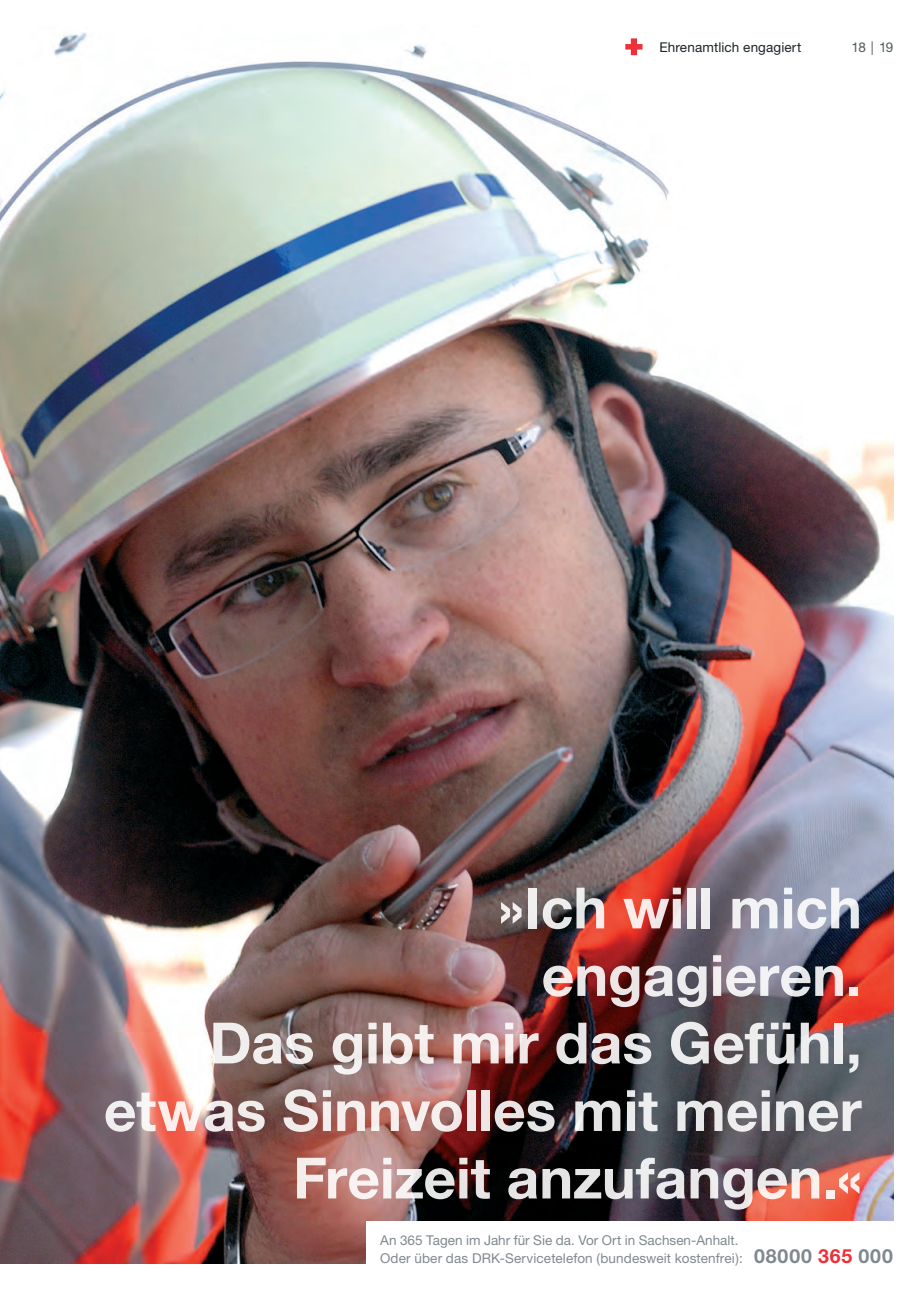
<style>
.page{position:relative;width:919px;height:1289px;background:#fff}
.page>*{position:absolute;margin:0;border:0;box-sizing:border-box;transform-origin:0 0}
.t1{font:700 57px/67.5px "Helvetica Neue";color:#fff;text-align:right}
.t2{font:13.5px/18px "Helvetica Neue";letter-spacing:.005em;color:#7f898e}
.t3{font:13.5px "Helvetica Neue";letter-spacing:.01em;color:#1a2528}
.t4{font:13.5px "Helvetica Neue";color:#505c60}
.s1{font-weight:700;font-size:19.5px}
.s2{font-weight:700;font-size:19.5px;color:#ee3038}
</style>
<div class="page">
<img style="left:0;top:32px;width:893px;height:1231px">
<div style="left:608px;top:13px;width:298px;height:55px;background:#fff"></div>
<svg style="left:625px;top:38px;width:17px;height:17px"></svg>
<div style="left:366px;top:1220px;width:540px;height:56px;background:#fff"></div>
<p class="t3" style="left:659px;top:39px;width:143px">Ehrenamtlich engagiert</p>
<p class="t4" style="left:851px;top:39px;width:43px">18 | 19</p>
<h1 class="t1" style="left:104px;top:873px;width:759px">»Ich will mich<br>engagieren.<br>Das gibt mir das Gefühl, etwas Sinnvolles mit meiner<br>Freizeit anzufangen.«</h1>
<p class="t2" style="left:380px;top:1230px;width:514px">An 365 Tagen im Jahr für Sie da. Vor Ort in Sachsen-Anhalt.<br>Oder über das DRK-Servicetelefon (bundesweit kostenfrei): <span class="s1">08000</span> <span class="s2">365</span> <span class="s1">000</span></p>
</div>
